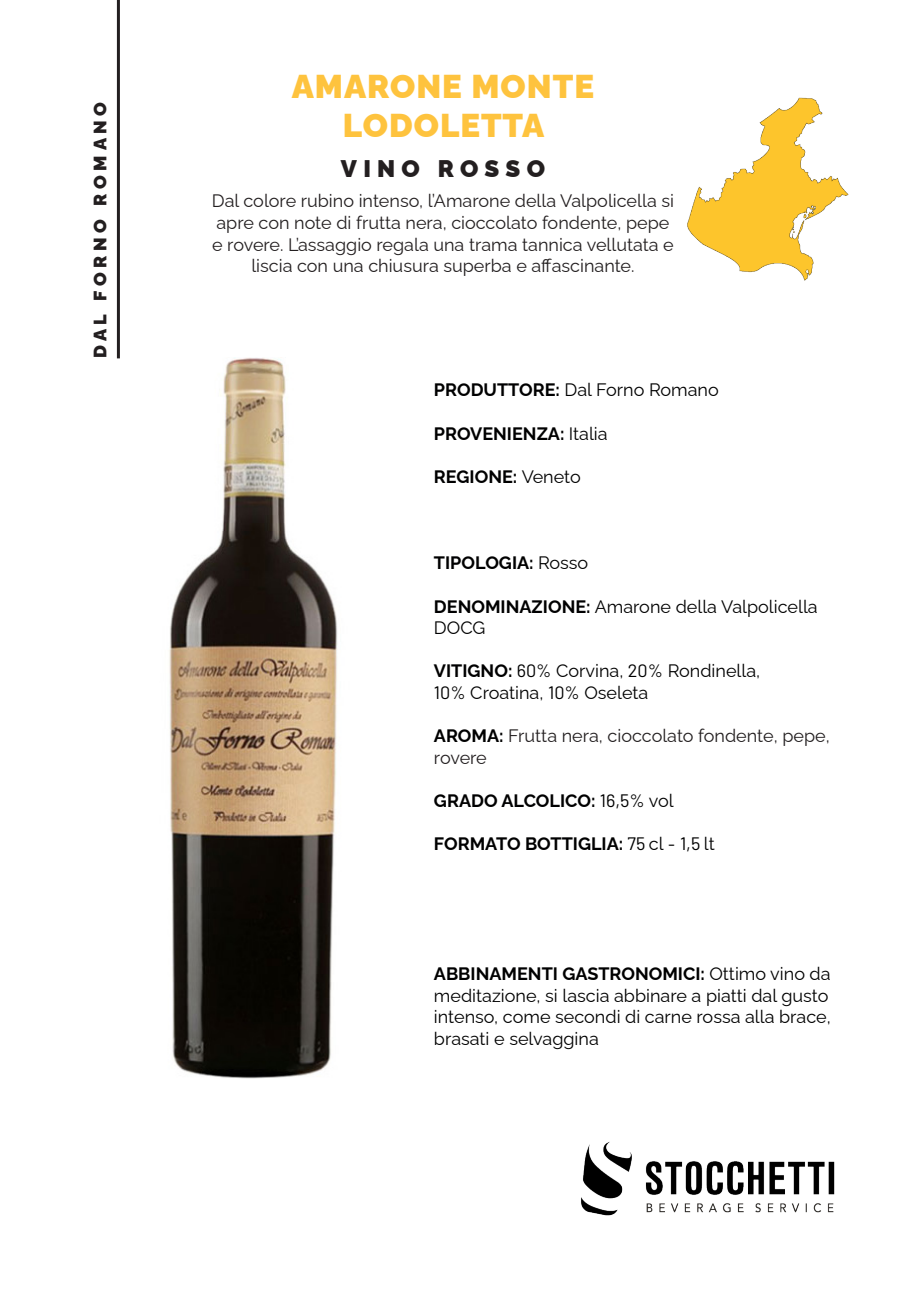
<style>
.page{position:relative;width:919px;height:1289px;background:#fff}
.page>*{position:absolute;margin:0;border:0;box-sizing:border-box;transform-origin:0 0}
.t1{font:900 33px "Raleway";letter-spacing:.03em;color:#fec33e}
.t2{font:900 24px "Raleway";letter-spacing:.26em;color:#231f20}
.t3{font:18px/21.6px "Raleway";color:#000001}
.t4{font:18px/21.6px "Raleway";color:#231f20}
.t5{font:700 18px "Raleway";color:#000001}
.t6{font:900 18px "Raleway";letter-spacing:.26em;color:#231f20}
.s1{font-weight:700}
.s2{font-weight:400}
.s3{font-family:"Barlow"}
.s4{font-weight:700;color:#000001}
.s5{font-family:"Barlow";font-weight:400}
</style>
<div class="page">
<img style="left:581px;top:1141px;width:254px;height:75px">
<img style="left:117px;top:358px;width:221px;height:720px">
<hr style="left:117px;top:0;width:3px;height:358px;background:#231f20">
<img style="left:687px;top:97px;width:162px;height:184px">
<p class="t6" style="left:86px;top:358px;width:258px;rotate:-90deg">DAL FORNO ROMANO</p>
<p class="t1" style="left:292px;top:60px;width:303px">AMARONE MONTE</p>
<p class="t1" style="left:343px;top:99px;width:203px">LODOLETTA</p>
<p class="t2" style="left:341px;top:149px;width:205px">VINO ROSSO</p>
<p class="t4" style="left:212px;top:188px;width:463px;text-align:center">Dal colore rubino intenso, l’Amarone della Valpolicella si apre con note di frutta nera, cioccolato fondente, pepe e rovere. L’assaggio regala una trama tannica vellutata e liscia con una chiusura superba e affascinante.</p>
<p class="t3" style="left:434px;top:377px;width:286px"><span class="s1">PRODUTTORE:</span> Dal Forno Romano</p>
<p class="t5" style="left:434px;top:419px;width:175px">PROVENIENZA: <span class="s2">Italia</span></p>
<p class="t5" style="left:434px;top:462px;width:148px">REGIONE: <span class="s2">Veneto</span></p>
<p class="t5" style="left:434px;top:548px;width:156px">TIPOLOGIA: <span class="s2">Rosso</span></p>
<p class="t3" style="left:434px;top:593px;width:385px"><span class="s1">DENOMINAZIONE:</span> Amarone della Valpolicella<br>DOCG</p>
<p class="t3" style="left:434px;top:658px;width:328px"><span class="s1">VITIGNO:</span> <span class="s3">60%</span> Corvina, <span class="s3">20%</span> Rondinella,</p>
<p class="t3" style="left:434px;top:679px;width:216px"><span class="s3">10%</span> Croatina, <span class="s3">10%</span> Oseleta</p>
<p class="t4" style="left:434px;top:723px;width:397px"><span class="s4">AROMA:</span> Frutta nera, cioccolato fondente, pepe, rovere</p>
<p class="t5" style="left:434px;top:786px;width:241px">GRADO ALCOLICO: <span class="s5">16,5%</span> <span class="s2">vol</span></p>
<p class="t5" style="left:434px;top:829px;width:282px">FORMATO BOTTIGLIA: <span class="s5">75</span> <span class="s2">cl -</span> <span class="s5">1,5</span> <span class="s2">lt</span></p>
<p class="t3" style="left:434px;top:960px;width:398px"><span class="s1">ABBINAMENTI GASTRONOMICI:</span> Ottimo vino da meditazione, si lascia abbinare a piatti dal gusto intenso, come secondi di carne rossa alla brace, brasati e selvaggina</p>
</div>
